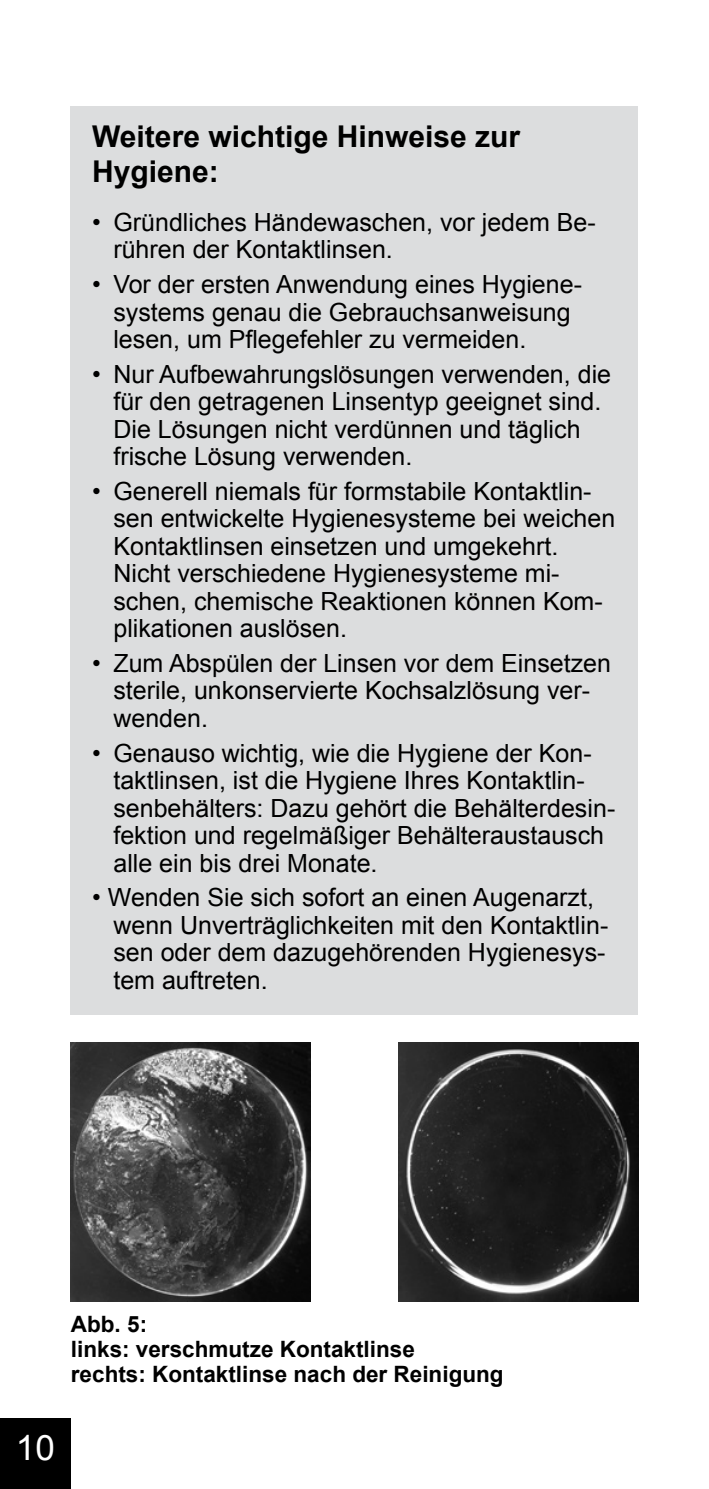
<style>
.page{position:relative;width:709px;height:1489px;background:#fff}
.page>*{position:absolute;margin:0;border:0;box-sizing:border-box;transform-origin:0 0}
.t1{font:35px "Arial";color:#fff}
.t2{font:700 30px/35px "Arial";color:#000}
.t3{font:25px/27.5px "Arial";color:#000}
.t4{font:700 22.5px/25px "Arial";color:#000}
</style>
<div class="page">
<div style="left:0;top:1417px;width:71px;height:71px;background:#000"></div>
<div style="left:71px;top:106px;width:567px;height:908px;background:#dcddde"></div>
<img style="left:71px;top:1042px;width:239px;height:258px">
<img style="left:398px;top:1042px;width:240px;height:258px">
<p class="t2" style="left:92px;top:120px;width:429px">Weitere wichtige Hinweise zur<br>Hygiene:</p>
<p class="t3" style="left:113px;top:209px;width:484px;text-indent:-21px">• Gründliches Händewaschen, vor jedem Be&shy;rühren der Kontaktlinsen.</p>
<p class="t3" style="left:113px;top:271px;width:470px;text-indent:-21px">• Vor der ersten Anwendung eines Hygiene&shy;systems genau die Gebrauchsanweisung lesen, um Pflegefehler zu vermeiden.</p>
<p class="t3" style="left:113px;top:360px;width:499px;text-indent:-21px">• Nur Aufbewahrungslösungen verwenden, die für den getragenen Linsentyp geeignet sind.<br>Die Lösungen nicht verdünnen und täglich frische Lösung verwenden.</p>
<p class="t3" style="left:113px;top:477px;width:503px;text-indent:-21px">• Generell niemals für formstabile Kontaktlin&shy;sen entwickelte Hygienesysteme bei weichen Kontaktlinsen einsetzen und umgekehrt.<br>Nicht verschiedene Hygienesysteme mi&shy;schen, chemische Reaktionen können Kom&shy;plikationen auslösen.</p>
<p class="t3" style="left:113px;top:649px;width:499px;text-indent:-21px">• Zum Abspülen der Linsen vor dem Einsetzen sterile, unkonservierte Kochsalzlösung ver&shy;wenden.</p>
<p class="t3" style="left:113px;top:739px;width:503px;text-indent:-21px">• Genauso wichtig, wie die Hygiene der Kon&shy;taktlinsen, ist die Hygiene Ihres Kontaktlin&shy;senbehälters: Dazu gehört die Behälterdesin&shy;fektion und regelmäßiger Behälteraustausch alle ein bis drei Monate.</p>
<p class="t3" style="left:113px;top:883px;width:496px;text-indent:-21px">• Wenden Sie sich sofort an einen Augenarzt, wenn Unverträglichkeiten mit den Kontaktlin&shy;sen oder dem dazugehörenden Hygienesys&shy;tem auftreten.</p>
<p class="t4" style="left:71px;top:1312px;width:434px">Abb. 5:<br>links: verschmutze Kontaktlinse<br>rechts: Kontaktlinse nach der Reinigung</p>
<h1 class="t1" style="left:16px;top:1424px;width:40px">10</h1>
</div>
